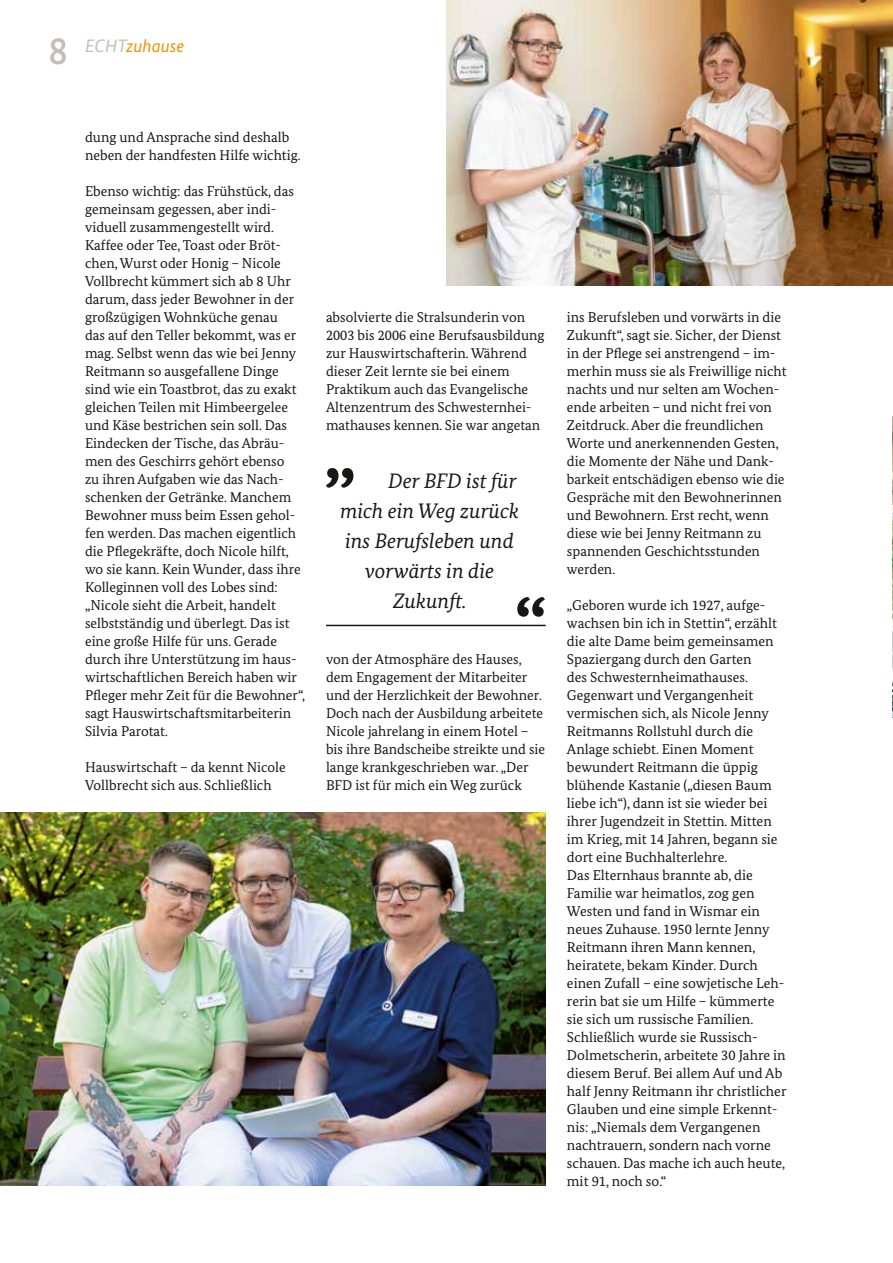
<style>
.page{position:relative;width:893px;height:1263px;background:#fff}
.page>*{position:absolute;margin:0;border:0;box-sizing:border-box;transform-origin:0 0}
.t1{font:700 75px "Bundes Serif";color:#181716}
.t2{font:italic 21px/30px "Bundes Serif";color:#181716;text-align:center}
.t3{font:italic 18px "Bundes Sans";color:#f39100}
.t4{font:14.25px/18px "Bundes Serif";color:#181716}
.s1{font-weight:500;font-style:normal;font-size:39px;color:#c4beb6}
.s2{color:#c4beb6}
</style>
<div class="page">
<img style="left:446px;top:0;width:446px;height:285px">
<img style="left:0;top:812px;width:546px;height:374px">
<img style="left:892px;top:416px;width:1px;height:302px">
<svg style="left:326px;top:468px;width:27px;height:20px"></svg>
<hr style="left:326px;top:625px;width:220px;height:1px;background:#181716">
<p class="t3" style="left:49px;top:35px;width:137px"><span class="s1">8</span> <span class="s2">Echt</span>zuhause</p>
<p class="t4" style="left:85px;top:128px;width:217px">dung und Ansprache sind deshalb neben der handfesten Hilfe wichtig.</p>
<p class="t4" style="left:85px;top:182px;width:222px">Ebenso wichtig: das Frühstück, das gemeinsam gegessen, aber indi&shy;viduell zusammengestellt wird.<br>Kaffee oder Tee, Toast oder Bröt&shy;chen, Wurst oder Honig – Nicole<br>Vollbrecht kümmert sich ab 8 Uhr darum, dass jeder Bewohner in der großzügigen Wohnküche genau<br>das auf den Teller bekommt, was er mag. Selbst wenn das wie bei Jenny<br>Reitmann so ausgefallene Dinge sind wie ein Toastbrot, das zu exakt gleichen Teilen mit Himbeergelee und Käse bestrichen sein soll. Das<br>Eindecken der Tische, das Abräu&shy;men des Geschirrs gehört ebenso<br>zu ihren Aufgaben wie das Nach&shy;schenken der Getränke. Manchem<br>Bewohner muss beim Essen gehol&shy;fen werden. Das machen eigentlich die Pflegekräfte, doch Nicole hilft, wo sie kann. Kein Wunder, dass ihre<br>Kolleginnen voll des Lobes sind: „Nicole sieht die Arbeit, handelt selbstständig und überlegt. Das ist eine große Hilfe für uns. Gerade durch ihre Unterstützung im haus&shy;wirtschaftlichen Bereich haben wir<br>Pfleger mehr Zeit für die Bewohner“, sagt Hauswirtschaftsmitarbeiterin<br>Silvia Parotat.</p>
<p class="t4" style="left:85px;top:758px;width:202px">Hauswirtschaft – da kennt Nicole<br>Vollbrecht sich aus. Schließlich</p>
<p class="t4" style="left:326px;top:308px;width:220px">absolvierte die Stralsunderin von 2003 bis 2006 eine Berufsausbildung zur Hauswirtschafterin. Während dieser Zeit lernte sie bei einem Praktikum auch das Evangelische Altenzentrum des Schwesternhei&shy;mathauses kennen. Sie war angetan</p>
<h2 class="t2" style="left:340px;top:465px;width:181px">Der BFD ist für mich ein Weg zurück ins Berufsleben und vorwärts in die<br>Zukunft.</h2>
<h1 class="t1" style="left:515px;top:578px;width:33px">“</h1>
<p class="t4" style="left:326px;top:650px;width:221px">von der Atmosphäre des Hauses, dem Engagement der Mitarbeiter und der Herzlichkeit der Bewohner.<br>Doch nach der Ausbildung arbeitete Nicole jahrelang in einem Hotel – bis ihre Bandscheibe streikte und sie lange krankgeschrieben war. „Der BFD ist für mich ein Weg zurück</p>
<p class="t4" style="left:567px;top:308px;width:221px">ins Berufsleben und vorwärts in die<br>Zukunft“, sagt sie. Sicher, der Dienst in der Pflege sei anstrengend – im&shy;merhin muss sie als Freiwillige nicht nachts und nur selten am Wochen&shy;ende arbeiten – und nicht frei von<br>Zeitdruck. Aber die freundlichen<br>Worte und anerkennenden Gesten, die Momente der Nähe und Dank&shy;barkeit entschädigen ebenso wie die<br>Gespräche mit den Bewohnerinnen und Bewohnern. Erst recht, wenn diese wie bei Jenny Reitmann zu spannenden Geschichtsstunden werden.</p>
<p class="t4" style="left:567px;top:596px;width:221px">„Geboren wurde ich 1927, aufge&shy;wachsen bin ich in Stettin“, erzählt die alte Dame beim gemeinsamen<br>Spaziergang durch den Garten<br>des Schwesternheimathauses.<br>Gegenwart und Vergangenheit vermischen sich, als Nicole Jenny<br>Reitmanns Rollstuhl durch die<br>Anlage schiebt. Einen Moment bewundert Reitmann die üppig blühende Kastanie („diesen Baum liebe ich“), dann ist sie wieder bei ihrer Jugendzeit in Stettin. Mitten im Krieg, mit 14 Jahren, begann sie dort eine Buchhalterlehre.<br>Das Elternhaus brannte ab, die<br>Familie war heimatlos, zog gen<br>Westen und fand in Wismar ein neues Zuhause. 1950 lernte Jenny<br>Reitmann ihren Mann kennen, heiratete, bekam Kinder. Durch einen Zufall – eine sowjetische Leh&shy;rerin bat sie um Hilfe – kümmerte sie sich um russische Familien.<br>Schließlich wurde sie Russisch-<br>Dolmetscherin, arbeitete 30 Jahre in diesem Beruf. Bei allem Auf und Ab half Jenny Reitmann ihr christlicher<br>Glauben und eine simple Erkennt&shy;nis: „Niemals dem Vergangenen nachtrauern, sondern nach vorne schauen. Das mache ich auch heute, mit 91, noch so.“</p>
</div>
